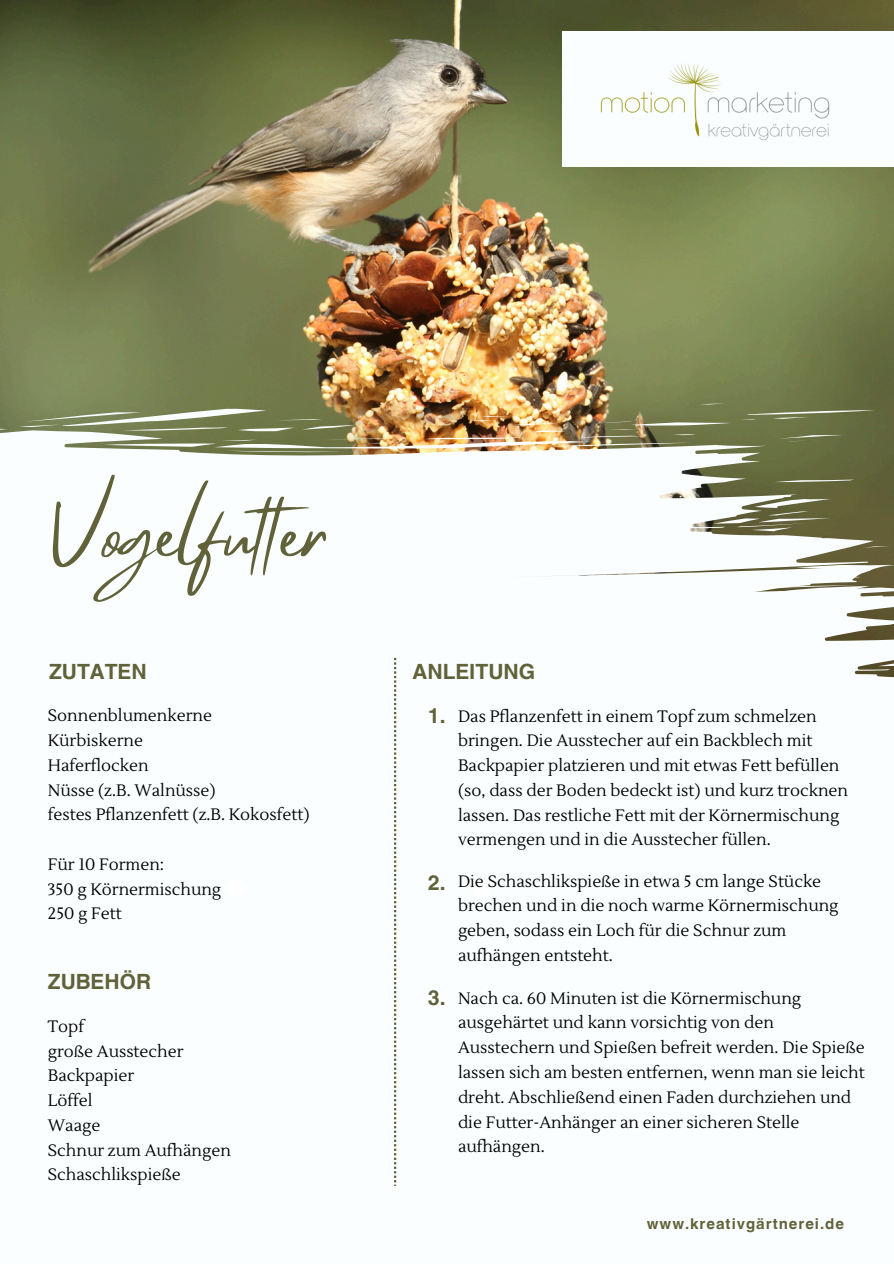
<style>
.page{position:relative;width:894px;height:1264px;background:#fff}
.page>*{position:absolute;margin:0;border:0;box-sizing:border-box;transform-origin:0 0}
.t1{font:75px "Mistrully";color:#616239}
.t2{font:700 21px "Helvetica World";color:#616239}
.t3{font:16.5px/24.8px "Lustria";color:#000}
.t4{font:700 15px "Helvetica World";letter-spacing:.065em;color:#616239}
</style>
<div class="page">
<div style="left:0;top:0;width:893px;height:1263px;background:#fafeff"></div>
<img style="left:0;top:0;width:893px;height:546px">
<svg style="left:0;top:430px;width:889px;height:116px"></svg>
<svg style="left:0;top:427px;width:7px;height:7px"></svg>
<img style="left:19px;top:403px;width:712px;height:49px">
<svg style="left:739px;top:410px;width:136px;height:10px"></svg>
<svg style="left:712px;top:499px;width:118px;height:32px"></svg>
<svg style="left:555px;top:546px;width:338px;height:75px"></svg>
<svg style="left:394px;top:657px;width:499px;height:528px"></svg>
<div style="left:561px;top:32px;width:332px;height:135px;background:#fafeff"></div>
<img style="left:600px;top:63px;width:230px;height:78px">
<p class="t1" style="left:49px;top:473px;width:282px">Vogelfuter</p>
<p class="t2" style="left:49px;top:654px;width:99px">ZUTATEN</p>
<h2 class="t3" style="left:48px;top:703px;width:165px">Sonnenblumenkerne</h2>
<p class="t3" style="left:48px;top:728px;width:97px">Kürbiskerne</p>
<p class="t3" style="left:48px;top:753px;width:102px">Haferflocken</p>
<p class="t3" style="left:48px;top:778px;width:169px">Nüsse (z.B. Walnüsse)</p>
<p class="t3" style="left:48px;top:802px;width:263px">festes Pflanzenfett (z.B. Kokosfett)</p>
<p class="t3" style="left:48px;top:852px;width:118px">Für 10 Formen:</p>
<p class="t3" style="left:48px;top:877px;width:175px">350 g Körnermischung</p>
<p class="t3" style="left:48px;top:901px;width:75px">250 g Fett</p>
<p class="t2" style="left:48px;top:964px;width:105px">ZUBEHÖR</p>
<p class="t3" style="left:48px;top:1014px;width:38px">Topf</p>
<p class="t3" style="left:48px;top:1039px;width:137px">große Ausstecher</p>
<p class="t3" style="left:48px;top:1063px;width:88px">Backpapier</p>
<p class="t3" style="left:48px;top:1088px;width:46px">Löffel</p>
<h2 class="t3" style="left:48px;top:1113px;width:54px">Waage</h2>
<h2 class="t3" style="left:48px;top:1138px;width:184px">Schnur zum Aufhängen</h2>
<p class="t3" style="left:48px;top:1162px;width:134px">Schaschlikspieße</p>
<h2 class="t2" style="left:412px;top:654px;width:124px">ANLEITUNG</h2>
<h2 class="t2" style="left:427px;top:698px;width:19px">1.</h2>
<p class="t2" style="left:427px;top:865px;width:19px">2.</p>
<h2 class="t2" style="left:427px;top:980px;width:19px">3.</h2>
<p class="t3" style="left:458px;top:704px;width:391px">Das Pflanzenfett in einem Topf zum schmelzen bringen. Die Ausstecher auf ein Backblech mit Backpapier platzieren und mit etwas Fett befüllen (so, dass der Boden bedeckt ist) und kurz trocknen lassen. Das restliche Fett mit der Körnermischung vermengen und in die Ausstecher füllen.</p>
<h1 class="t3" style="left:458px;top:869px;width:382px">Die Schaschlikspieße in etwa 5 cm lange Stücke brechen und in die noch warme Körnermischung geben, sodass ein Loch für die Schnur zum aufhängen entsteht.</h1>
<p class="t3" style="left:458px;top:986px;width:408px">Nach ca. 60 Minuten ist die Körnermischung ausgehärtet und kann vorsichtig von den<br>Ausstechern und Spießen befreit werden. Die Spieße</p>
<p class="t3" style="left:458px;top:1060px;width:408px">lassen sich am besten entfernen, wenn man sie leicht dreht. Abschließend einen Faden durchziehen und die Futter-Anhänger an einer sicheren Stelle aufhängen.</p>
<p class="t4" style="left:646px;top:1211px;width:199px">www.kreativgärtnerei.de</p>
</div>
